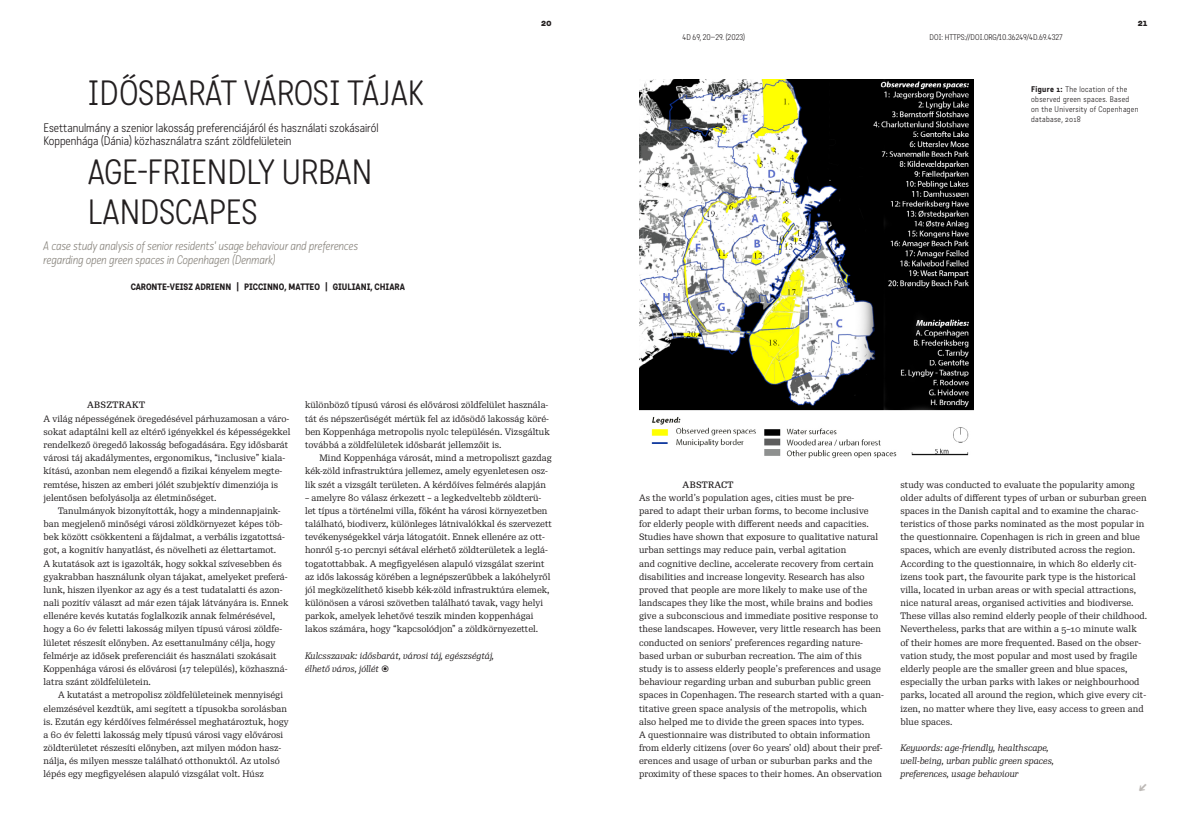
<style>
.page{position:relative;width:1191px;height:817px;background:#fff}
.page>*{position:absolute;margin:0;border:0;box-sizing:border-box;transform-origin:0 0}
.t1{font:300 34px "Katarine Std";color:#231f20}
.t2{font:500 14px "Re Public Std";color:#bdb9b6}
.Title_sub{font:300 12px/13.2px "Katarine Std";color:#231f20}
.Title_sub_EN{font:italic 300 12px/13.2px "Katarine Std";color:#8c8881}
.t3{font:500 10px "Katarine Std";color:#231f20}
.First_Paragraph_EN{font:9px/13.2px "Re Public Std";color:#231f20}
.First_Paragraph{font:9px/13.2px "Re Public Std";color:#231f20}
.First_Paragraph_EN-2{font:italic 9px/13.2px "Re Public Std";color:#231f20}
.First_Paragraph-2{font:italic 9px/13.2px "Re Public Std";color:#231f20}
.Byline{font:500 9px "Katarine Std";color:#231f20}
.In_Text_TITLE{font:500 9px "Re Public Std";letter-spacing:.03em;color:#231f20}
.Title_HU_24{font:300 8px/9.9px "Katarine Std";letter-spacing:.04em;color:#231f20}
.Title_HU_24-2{font:300 8px "Katarine Std";color:#231f20}
.s1{font-weight:500}
.s2{font-style:normal}
</style>
<div class="page">
<img style="left:639px;top:79px;width:334px;height:379px">
<p class="t1" style="left:88px;top:72px;width:337px">IDŐSBARÁT VÁROSI TÁJAK</p>
<p class="Title_sub" style="left:44px;top:121px;width:336px">Esettanulmány a szenior lakosság preferenciájáról és használati szokásairól<br>Koppenhága (Dánia) közhasználatra szánt zöldfelületein</p>
<p class="t1" style="left:88px;top:151px;width:286px">AGE-FRIENDLY URBAN</p>
<p class="t1" style="left:88px;top:190px;width:171px">LANDSCAPES</p>
<p class="Title_sub_EN" style="left:44px;top:239px;width:316px">A case study analysis of senior residents' usage behaviour and preferences regarding open green spaces in Copenhagen (Denmark)</p>
<p class="Byline" style="left:131px;top:280px;width:276px">CARONTE-VEISZ ADRIENN | PICCINNO, MATTEO | GIULIANI, CHIARA</p>
<p class="t3" style="left:541px;top:16px;width:12px">20</p>
<p class="t3" style="left:1137px;top:16px;width:11px">21</p>
<p class="Title_HU_24-2" style="left:682px;top:32px;width:64px">4D 69, 20–29. (2023)</p>
<p class="Title_HU_24-2" style="left:929px;top:32px;width:135px">DOI: HTTPS://DOI.ORG/10.36249/4D.69.4327</p>
<p class="Title_HU_24" style="left:1031px;top:84px;width:109px"><span class="s1">Figure 1:</span> The location of the observed green spaces. Based on the University of Copenhagen database, 2018</p>
<p class="In_Text_TITLE" style="left:87px;top:399px;width:59px">ABSZTRAKT</p>
<p class="First_Paragraph" style="left:44px;top:412px;width:248px">A világ népességének öregedésével párhuzamosan a váro&shy;sokat adaptálni kell az eltérő igényekkel és képességekkel rendelkező öregedő lakosság befogadására. Egy idősbarát városi táj akadálymentes, ergonomikus, “inclusive” kiala&shy;kítású, azonban nem elegendő a fizikai kényelem megte&shy;remtése, hiszen az emberi jólét szubjektív dimenziója is jelentősen befolyásolja az életminőséget.</p>
<p class="First_Paragraph_EN" style="left:44px;top:504px;width:246px;text-indent:15px">Tanulmányok bizonyították, hogy a mindennapjaink&shy;ban megjelenő minőségi városi zöldkörnyezet képes töb&shy;bek között csökkenteni a fájdalmat, a verbális izgatottsá&shy;got, a kognitív hanyatlást, és növelheti az élettartamot.<br>A kutatások azt is igazolták, hogy sokkal szívesebben és gyakrabban használunk olyan tájakat, amelyeket preferá&shy;lunk, hiszen ilyenkor az agy és a test tudatalatti és azon&shy;nali pozitív választ ad már ezen tájak látványára is. Ennek ellenére kevés kutatás foglalkozik annak felmérésével, hogy a 60 év feletti lakosság milyen típusú városi zöldfe&shy;lületet részesít előnyben. Az esettanulmány célja, hogy felmérje az idősek preferenciáit és használati szokásait Koppenhága városi és elővárosi (17 település), közhaszná&shy;latra szánt zöldfelületein.</p>
<p class="First_Paragraph_EN" style="left:44px;top:688px;width:247px;text-indent:15px">A kutatást a metropolisz zöldfelületeinek mennyiségi elemzésével kezdtük, ami segített a típusokba sorolásban is. Ezután egy kérdőíves felméréssel meghatároztuk, hogy a 60 év feletti lakosság mely típusú városi vagy elővárosi zöldterületet részesíti előnyben, azt milyen módon hasz&shy;nálja, és milyen messze található otthonuktól. Az utolsó lépés egy megfigyelésen alapuló vizsgálat volt. Húsz</p>
<p class="First_Paragraph_EN" style="left:305px;top:398px;width:246px">különböző típusú városi és elővárosi zöldfelület használa&shy;tát és népszerűségét mértük fel az idősödő lakosság köré&shy;ben Koppenhága metropolis nyolc településén. Vizsgáltuk továbbá a zöldfelületek idősbarát jellemzőit is.</p>
<p class="First_Paragraph_EN" style="left:305px;top:451px;width:248px;text-indent:15px">Mind Koppenhága városát, mind a metropoliszt gazdag kék-zöld infrastruktúra jellemez, amely egyenletesen osz&shy;lik szét a vizsgált területen. A kérdőíves felmérés alapján</p>
<p class="First_Paragraph_EN" style="left:305px;top:491px;width:248px">– amelyre 80 válasz érkezett – a legkedveltebb zöldterü&shy;let típus a történelmi villa, főként ha városi környezetben található, biodiverz, különleges látnivalókkal és szervezett tevékenységekkel várja látogatóit. Ennek ellenére az ott&shy;honról 5-10 percnyi sétával elérhető zöldterületek a leglá&shy;togatottabbak. A megfigyelésen alapuló vizsgálat szerint az idős lakosság körében a legnépszerűbbek a lakóhelyről jól megközelíthető kisebb kék-zöld infrastruktúra elemek, különösen a városi szövetben található tavak, vagy helyi parkok, amelyek lehetővé teszik minden koppenhágai lakos számára, hogy “kapcsolódjon” a zöldkörnyezettel.</p>
<p class="First_Paragraph-2" style="left:305px;top:649px;width:191px">Kulcsszavak: idősbarát, városi táj, egészségtáj, élhető város, jóllét <span class="s2">◉</span></p>
<p class="In_Text_TITLE" style="left:682px;top:478px;width:52px">ABSTRACT</p>
<p class="First_Paragraph_EN" style="left:639px;top:491px;width:246px">As the world’s population ages, cities must be pre-<br>pared to adapt their urban forms, to become inclusive<br>for elderly people with different needs and capacities.<br>Studies have shown that exposure to qualitative natural urban settings may reduce pain, verbal agitation<br>and cognitive decline, accelerate recovery from certain disabilities and increase longevity. Research has also proved that people are more likely to make use of the landscapes they like the most, while brains and bodies give a subconscious and immediate positive response to these landscapes. However, very little research has been conducted on seniors’ preferences regarding nature&shy;based urban or suburban recreation. The aim of this study is to assess elderly people’s preferences and usage behaviour regarding urban and suburban public green spaces in Copenhagen. The research started with a quan&shy;titative green space analysis of the metropolis, which also helped me to divide the green spaces into types.<br>A questionnaire was distributed to obtain information from elderly citizens (over 60 years’ old) about their pref&shy;erences and usage of urban or suburban parks and the proximity of these spaces to their homes. An observation</p>
<p class="First_Paragraph_EN" style="left:900px;top:477px;width:248px">study was conducted to evaluate the popularity among older adults of different types of urban or suburban green spaces in the Danish capital and to examine the charac&shy;teristics of those parks nominated as the most popular in the questionnaire. Copenhagen is rich in green and blue spaces, which are evenly distributed across the region.<br>According to the questionnaire, in which 80 elderly cit&shy;izens took part, the favourite park type is the historical villa, located in urban areas or with special attractions, nice natural areas, organised activities and biodiverse.<br>These villas also remind elderly people of their childhood.<br>Nevertheless, parks that are within a 5–10 minute walk<br>of their homes are more frequented. Based on the obser&shy;vation study, the most popular and most used by fragile elderly people are the smaller green and blue spaces, especially the urban parks with lakes or neighbourhood parks, located all around the region, which give every cit&shy;izen, no matter where they live, easy access to green and blue spaces.</p>
<p class="First_Paragraph_EN-2" style="left:900px;top:741px;width:155px">Keywords: age-friendly, healthscape, well-being, urban public green spaces, preferences, usage behaviour</p>
<p class="t2" style="left:1138px;top:776px;width:10px">↙</p>
</div>
